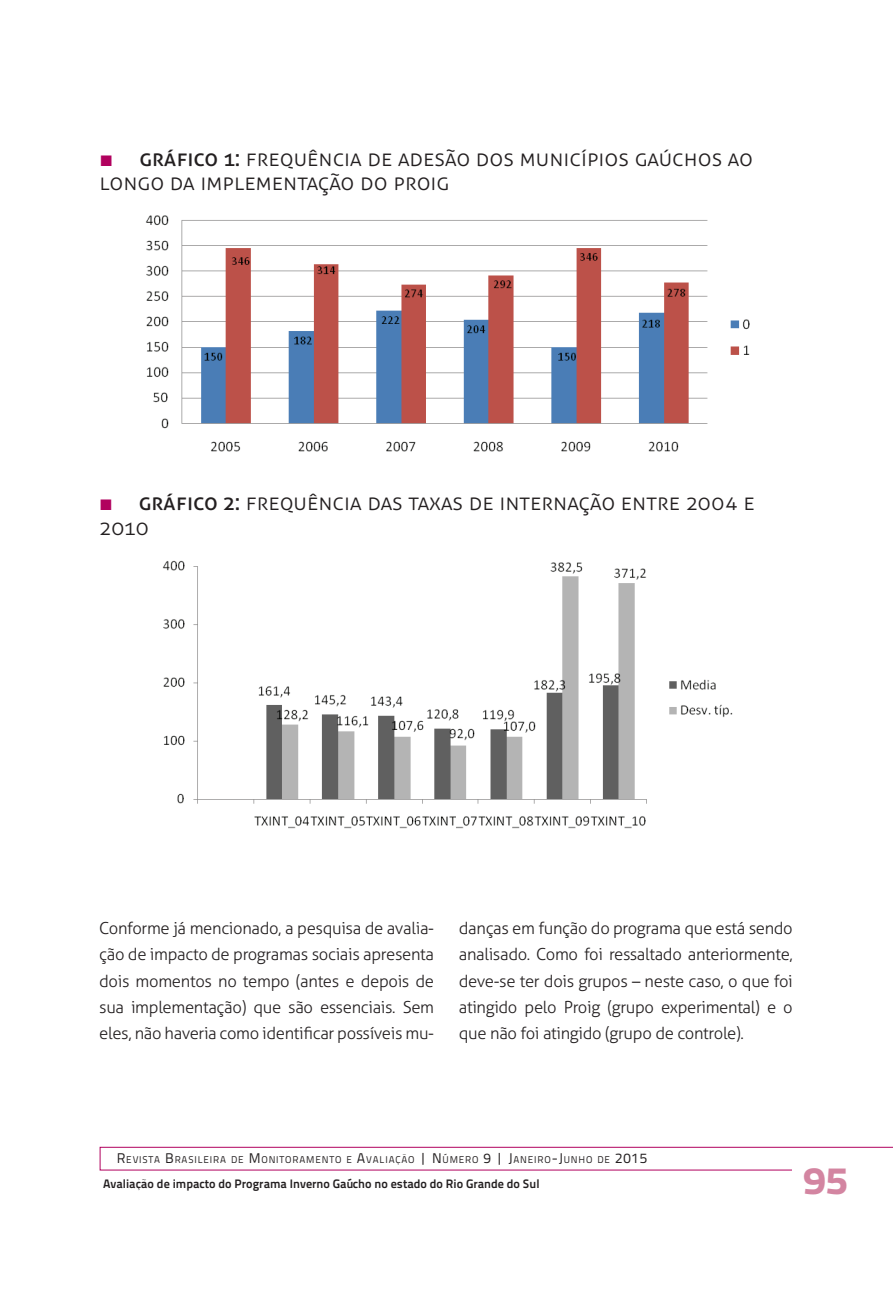
<style>
.page{position:relative;width:893px;height:1290px;background:#fff}
.page>*{position:absolute;margin:0;border:0;box-sizing:border-box;transform-origin:0 0}
.t1{font:38.5px "Titillium Text 15 L 999 wt";color:#d385a1;scale:1.09 1}
.t2{font:300 22.75px/24.5px "Aller";color:#231f20}
.t3{font:300 16.62px/26.2px "Aller";letter-spacing:-.02em;color:#231f20;text-align:justify}
.t4{font:12.25px "Titillium Text 15 L 800 wt";color:#231f20}
.t5{font:9.8px "Titillium Text 15 L 400 wt";letter-spacing:.085em;color:#231f20}
.s1{font-family:"Arial";font-weight:400;color:#b1015e}
.s2{font-weight:400}
.s3{font-size:14px}
</style>
<div class="page">
<svg style="left:100px;top:1147px;width:793px;height:23px"></svg>
<div style="left:793px;top:1150px;width:100px;height:140px;background:#fff"></div>
<img style="left:146px;top:215px;width:604px;height:237px">
<img style="left:162px;top:560px;width:571px;height:269px">
<h2 class="t2" style="left:100px;top:145px;width:655px"><span class="s1">■</span> <span class="s2">gráfico 1:</span> frequência de adesão dos municípios gaÚchos ao longo da implementação do proig</h2>
<h2 class="t2" style="left:99px;top:490px;width:657px"><span class="s1">■</span> <span class="s2">gráfico 2:</span> frequência das taxas de internação entre 2004 e<br>2010</h2>
<p class="t3" style="left:99px;top:915px;width:336px">Conforme já mencionado, a pesquisa de avalia&shy;ção de impacto de programas sociais apresenta dois momentos no tempo (antes e depois de sua implementação) que são essenciais. Sem eles, não haveria como identificar possíveis mu-</p>
<p class="t3" style="left:459px;top:915px;width:335px">danças em função do programa que está sendo analisado. Como foi ressaltado anteriormente, deve-se ter dois grupos – neste caso, o que foi atingido pelo Proig (grupo experimental) e o que não foi atingido (grupo de controle).</p>
<p class="t5" style="left:117px;top:1154px;width:532px"><span class="s3">R</span>EVISTA <span class="s3">B</span>RASILEIRA DE <span class="s3">M</span>ONITORAMENTO E <span class="s3">A</span>VALIAÇÃO <span class="s3">| N</span>ÚMERO <span class="s3">9 | J</span>ANEIRO<span class="s3">-J</span>UNHO DE <span class="s3">2015</span></p>
<p class="t4" style="left:103px;top:1176px;width:438px">Avaliação de impacto do Programa Inverno Gaúcho no estado do Rio Grande do Sul</p>
<h1 class="t1" style="left:803px;top:1156px;width:42px">95</h1>
</div>
